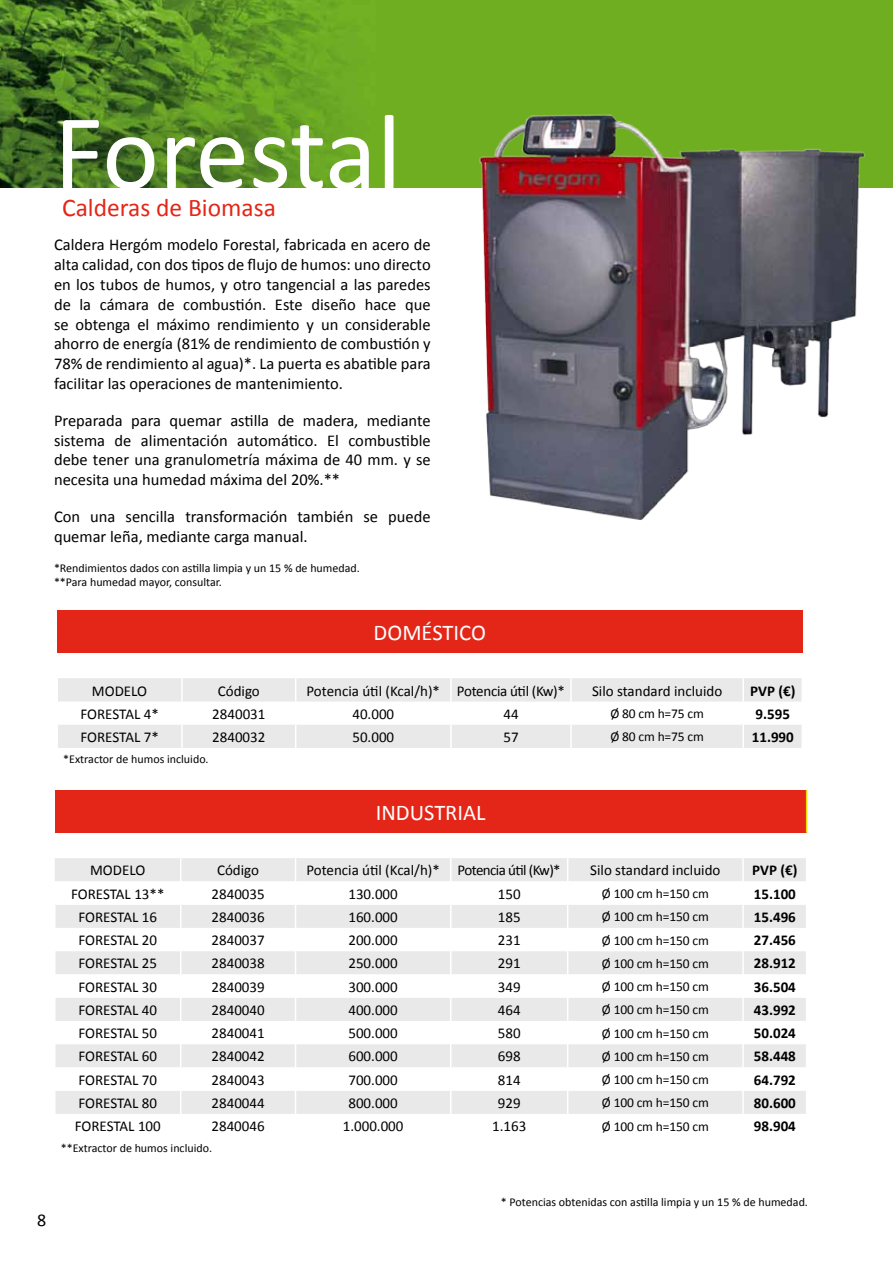
<style>
.page{position:relative;width:893px;height:1263px;background:#fff}
.page>*{position:absolute;margin:0;border:0;box-sizing:border-box;transform-origin:0 0}
.t1{font:108px "Calibri";letter-spacing:-.01em;color:#fff}
.t2{font:25.5px "Calibri";color:#e42618}
.t3{font:22.5px "Calibri";color:#fff}
.t4{font:18px "Calibri";color:#000}
.t5{font:16.5px/19.8px "Calibri";color:#000;text-align:justify}
.t6{font:15px "Calibri";color:#000}
.t7{font:700 15px "Calibri";color:#000}
.t8{font:15px "Calibri";letter-spacing:-.02em;color:#000}
.t9{font:13.5px "Calibri";letter-spacing:-.01em;color:#000}
.t10{font:12px/14px "Calibri";color:#000}
</style>
<div class="page">
<img style="left:0;top:0;width:893px;height:187px">
<div style="left:57px;top:610px;width:745px;height:43px;background:#e42618"></div>
<svg style="left:58px;top:678px;width:743px;height:70px;fill:#e9e9ea"></svg>
<hr style="left:570px;top:678px;width:2px;height:23px;background:#fff">
<hr style="left:742px;top:678px;width:2px;height:23px;background:#fff">
<hr style="left:181px;top:678px;width:2px;height:23px;background:#fff">
<svg style="left:295px;top:678px;width:1px;height:23px"></svg>
<hr style="left:450px;top:678px;width:2px;height:23px;background:#fff">
<hr style="left:181px;top:725px;width:2px;height:23px;background:#fff">
<svg style="left:295px;top:725px;width:1px;height:23px"></svg>
<hr style="left:450px;top:725px;width:2px;height:23px;background:#fff">
<hr style="left:570px;top:725px;width:2px;height:23px;background:#fff">
<hr style="left:742px;top:725px;width:2px;height:23px;background:#fff">
<div style="left:55px;top:790px;width:752px;height:43px;background:#e42618"></div>
<div style="left:55px;top:858px;width:751px;height:23px;background:#e9e9ea"></div>
<svg style="left:56px;top:905px;width:750px;height:209px;fill:#e9e9ea"></svg>
<hr style="left:806px;top:790px;width:1px;height:43px;background:#e5dd0c">
<hr style="left:742px;top:858px;width:2px;height:23px;background:#fff">
<hr style="left:742px;top:928px;width:2px;height:23px;background:#fff">
<hr style="left:742px;top:974px;width:2px;height:24px;background:#fff">
<hr style="left:742px;top:1021px;width:2px;height:23px;background:#fff">
<hr style="left:742px;top:1067px;width:2px;height:24px;background:#fff">
<hr style="left:742px;top:905px;width:2px;height:23px;background:#fff">
<hr style="left:742px;top:951px;width:2px;height:23px;background:#fff">
<hr style="left:742px;top:998px;width:2px;height:23px;background:#fff">
<hr style="left:742px;top:1044px;width:2px;height:23px;background:#fff">
<svg style="left:180px;top:858px;width:1px;height:256px"></svg>
<svg style="left:295px;top:858px;width:1px;height:256px"></svg>
<svg style="left:450px;top:858px;width:1px;height:256px"></svg>
<svg style="left:567px;top:858px;width:1px;height:256px"></svg>
<hr style="left:742px;top:1091px;width:2px;height:23px;background:#fff">
<img style="left:461px;top:98px;width:416px;height:422px">
<h1 class="t1" style="left:54px;top:84px;width:349px">Forestal</h1>
<h2 class="t2" style="left:62px;top:191px;width:215px">Calderas de Biomasa</h2>
<p class="t5" style="left:54px;top:235px;width:378px">Caldera Hergóm modelo Forestal, fabricada en acero de alta calidad, con dos tipos de flujo de humos: uno directo en los tubos de humos, y otro tangencial a las paredes de la cámara de combustión. Este diseño hace que se obtenga el máximo rendimiento y un considerable ahorro de energía (81% de rendimiento de combustión y 78% de rendimiento al agua)*. La puerta es abatible para facilitar las operaciones de mantenimiento.</p>
<p class="t5" style="left:54px;top:410px;width:378px">Preparada para quemar astilla de madera, mediante sistema de alimentación automático. El combustible debe tener una granulometría máxima de 40 mm. y se necesita una humedad máxima del 20%.**</p>
<p class="t5" style="left:54px;top:507px;width:378px">Con una sencilla transformación también se puede quemar leña, mediante carga manual.</p>
<p class="t10" style="left:54px;top:561px;width:307px">*Rendimientos dados con astilla limpia y un 15 % de humedad. **Para humedad mayor, consultar.</p>
<h3 class="t3" style="left:374px;top:618px;width:114px">DOMÉSTICO</h3>
<p class="t6" style="left:92px;top:681px;width:57px">MODELO</p>
<p class="t6" style="left:218px;top:681px;width:44px">Código</p>
<p class="t8" style="left:306px;top:681px;width:260px">Potencia útil (Kcal/h)* Potencia útil (Kw)*</p>
<p class="t6" style="left:592px;top:681px;width:132px">Silo standard incluido</p>
<p class="t7" style="left:750px;top:681px;width:47px">PVP (€)</p>
<p class="t6" style="left:80px;top:704px;width:80px">FORESTAL 4*</p>
<p class="t6" style="left:212px;top:704px;width:55px">2840031</p>
<p class="t6" style="left:352px;top:704px;width:43px">40.000</p>
<p class="t6" style="left:503px;top:704px;width:17px">44</p>
<p class="t9" style="left:610px;top:705px;width:95px">Ø 80 cm h=75 cm</p>
<p class="t7" style="left:756px;top:704px;width:36px">9.595</p>
<p class="t6" style="left:80px;top:727px;width:80px">FORESTAL 7*</p>
<p class="t6" style="left:212px;top:727px;width:55px">2840032</p>
<p class="t6" style="left:352px;top:727px;width:43px">50.000</p>
<p class="t6" style="left:503px;top:727px;width:17px">57</p>
<p class="t9" style="left:610px;top:728px;width:95px">Ø 80 cm h=75 cm</p>
<p class="t7" style="left:752px;top:727px;width:44px">11.990</p>
<p class="t10" style="left:63px;top:752px;width:147px">*Extractor de humos incluido.</p>
<h3 class="t3" style="left:376px;top:798px;width:111px">INDUSTRIAL</h3>
<p class="t6" style="left:90px;top:861px;width:57px">MODELO</p>
<p class="t6" style="left:217px;top:861px;width:44px">Código</p>
<p class="t8" style="left:306px;top:861px;width:256px">Potencia útil (Kcal/h)* Potencia útil (Kw)*</p>
<p class="t6" style="left:590px;top:861px;width:132px">Silo standard incluido</p>
<p class="t7" style="left:752px;top:861px;width:47px">PVP (€)</p>
<p class="t6" style="left:71px;top:884px;width:95px">FORESTAL 13**</p>
<p class="t6" style="left:212px;top:884px;width:55px">2840035</p>
<p class="t6" style="left:348px;top:884px;width:51px">130.000</p>
<p class="t6" style="left:498px;top:884px;width:24px">150</p>
<p class="t9" style="left:602px;top:885px;width:108px">Ø 100 cm h=150 cm</p>
<p class="t7" style="left:754px;top:884px;width:44px">15.100</p>
<p class="t6" style="left:78px;top:907px;width:80px">FORESTAL 16</p>
<p class="t6" style="left:212px;top:907px;width:55px">2840036</p>
<p class="t6" style="left:348px;top:907px;width:51px">160.000</p>
<p class="t6" style="left:498px;top:907px;width:24px">185</p>
<p class="t9" style="left:602px;top:908px;width:108px">Ø 100 cm h=150 cm</p>
<p class="t7" style="left:754px;top:907px;width:44px">15.496</p>
<p class="t6" style="left:78px;top:931px;width:80px">FORESTAL 20</p>
<p class="t6" style="left:212px;top:931px;width:55px">2840037</p>
<p class="t6" style="left:348px;top:931px;width:51px">200.000</p>
<p class="t6" style="left:498px;top:931px;width:24px">231</p>
<p class="t9" style="left:602px;top:931px;width:108px">Ø 100 cm h=150 cm</p>
<p class="t7" style="left:754px;top:930px;width:44px">27.456</p>
<p class="t6" style="left:78px;top:954px;width:80px">FORESTAL 25</p>
<p class="t6" style="left:212px;top:954px;width:55px">2840038</p>
<p class="t6" style="left:348px;top:954px;width:51px">250.000</p>
<p class="t6" style="left:498px;top:954px;width:24px">291</p>
<p class="t9" style="left:602px;top:955px;width:108px">Ø 100 cm h=150 cm</p>
<p class="t7" style="left:754px;top:954px;width:44px">28.912</p>
<p class="t6" style="left:78px;top:977px;width:80px">FORESTAL 30</p>
<p class="t6" style="left:212px;top:977px;width:55px">2840039</p>
<p class="t6" style="left:348px;top:977px;width:51px">300.000</p>
<p class="t6" style="left:498px;top:977px;width:24px">349</p>
<p class="t9" style="left:602px;top:978px;width:108px">Ø 100 cm h=150 cm</p>
<p class="t7" style="left:754px;top:977px;width:44px">36.504</p>
<p class="t6" style="left:78px;top:1000px;width:80px">FORESTAL 40</p>
<p class="t6" style="left:212px;top:1000px;width:55px">2840040</p>
<p class="t6" style="left:348px;top:1000px;width:51px">400.000</p>
<p class="t6" style="left:498px;top:1000px;width:24px">464</p>
<p class="t9" style="left:602px;top:1001px;width:108px">Ø 100 cm h=150 cm</p>
<p class="t7" style="left:754px;top:1000px;width:44px">43.992</p>
<p class="t6" style="left:78px;top:1024px;width:80px">FORESTAL 50</p>
<p class="t6" style="left:212px;top:1024px;width:55px">2840041</p>
<p class="t6" style="left:348px;top:1024px;width:51px">500.000</p>
<p class="t6" style="left:498px;top:1024px;width:24px">580</p>
<p class="t9" style="left:602px;top:1024px;width:108px">Ø 100 cm h=150 cm</p>
<p class="t7" style="left:754px;top:1023px;width:44px">50.024</p>
<p class="t6" style="left:78px;top:1047px;width:80px">FORESTAL 60</p>
<p class="t6" style="left:212px;top:1047px;width:55px">2840042</p>
<p class="t6" style="left:348px;top:1047px;width:51px">600.000</p>
<p class="t6" style="left:498px;top:1047px;width:24px">698</p>
<p class="t9" style="left:602px;top:1048px;width:108px">Ø 100 cm h=150 cm</p>
<p class="t7" style="left:754px;top:1047px;width:44px">58.448</p>
<p class="t6" style="left:78px;top:1070px;width:80px">FORESTAL 70</p>
<p class="t6" style="left:212px;top:1070px;width:55px">2840043</p>
<p class="t6" style="left:348px;top:1070px;width:51px">700.000</p>
<p class="t6" style="left:498px;top:1070px;width:24px">814</p>
<p class="t9" style="left:602px;top:1071px;width:108px">Ø 100 cm h=150 cm</p>
<p class="t7" style="left:754px;top:1070px;width:44px">64.792</p>
<p class="t6" style="left:78px;top:1093px;width:80px">FORESTAL 80</p>
<p class="t6" style="left:212px;top:1093px;width:55px">2840044</p>
<p class="t6" style="left:348px;top:1093px;width:51px">800.000</p>
<p class="t6" style="left:498px;top:1093px;width:24px">929</p>
<p class="t9" style="left:602px;top:1094px;width:108px">Ø 100 cm h=150 cm</p>
<p class="t7" style="left:754px;top:1093px;width:44px">80.600</p>
<p class="t6" style="left:75px;top:1117px;width:88px">FORESTAL 100</p>
<p class="t6" style="left:211px;top:1117px;width:55px">2840046</p>
<p class="t6" style="left:343px;top:1117px;width:62px">1.000.000</p>
<p class="t6" style="left:492px;top:1117px;width:36px">1.163</p>
<p class="t9" style="left:602px;top:1117px;width:108px">Ø 100 cm h=150 cm</p>
<p class="t7" style="left:754px;top:1116px;width:44px">98.904</p>
<p class="t10" style="left:61px;top:1141px;width:153px">**Extractor de humos incluido.</p>
<p class="t4" style="left:37px;top:1209px;width:11px">8</p>
<p class="t10" style="left:501px;top:1195px;width:309px">* Potencias obtenidas con astilla limpia y un 15 % de humedad.</p>
</div>
